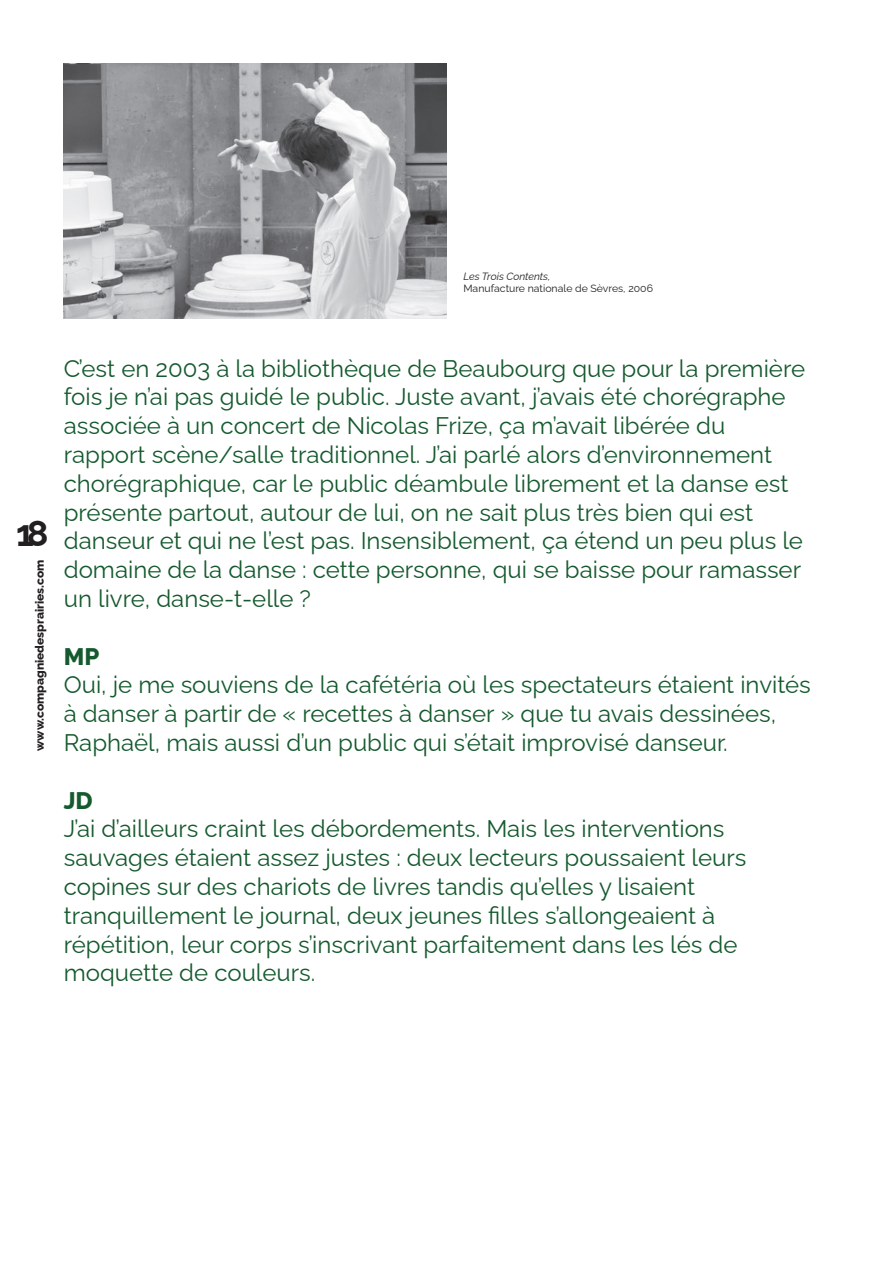
<style>
.page{position:relative;width:893px;height:1263px;background:#fff}
.page>*{position:absolute;margin:0;border:0;box-sizing:border-box;transform-origin:0 0}
.t1{font:700 36px "Raleway";color:#231f20}
.t2{font:24px/28.8px "Raleway";color:#155a2e}
.t3{font:800 24px "Raleway";color:#155a2e}
.t4{font:800 12px "Raleway";color:#231f20}
.t5{font:10.5px "Raleway";color:#231f20}
.t6{font:italic 10.5px "Raleway";color:#231f20}
</style>
<div class="page">
<img style="left:64px;top:64px;width:382px;height:255px">
<p class="t6" style="left:463px;top:268px;width:88px">Les Trois Contents,</p>
<p class="t5" style="left:463px;top:280px;width:191px">Manufacture nationale de Sèvres, 2006</p>
<h1 class="t1" style="left:16px;top:505px;width:34px">18</h1>
<p class="t4" style="left:30px;top:751px;width:193px;rotate:-90deg">www.compagniedesprairies.com</p>
<p class="t2" style="left:64px;top:351px;width:743px">C’est en 2003 à la bibliothèque de Beaubourg que pour la première fois je n’ai pas guidé le public. Juste avant, j’avais été chorégraphe associée à un concert de Nicolas Frize, ça m’avait libérée du rapport scène/salle traditionnel. J’ai parlé alors d’environnement chorégraphique, car le public déambule librement et la danse est présente partout, autour de lui, on ne sait plus très bien qui est danseur et qui ne l’est pas. Insensiblement, ça étend un peu plus le domaine de la danse : cette personne, qui se baisse pour ramasser un livre, danse-t-elle ?</p>
<p class="t3" style="left:64px;top:637px;width:37px">MP</p>
<p class="t2" style="left:64px;top:668px;width:749px">Oui, je me souviens de la cafétéria où les spectateurs étaient invités à danser à partir de « recettes à danser » que tu avais dessinées,<br>Raphaël, mais aussi d’un public qui s’était improvisé danseur.</p>
<p class="t3" style="left:64px;top:781px;width:31px">JD</p>
<p class="t2" style="left:64px;top:812px;width:684px">J’ai d’ailleurs craint les débordements. Mais les interventions sauvages étaient assez justes : deux lecteurs poussaient leurs copines sur des chariots de livres tandis qu’elles y lisaient tranquillement le journal, deux jeunes filles s’allongeaient à répétition, leur corps s’inscrivant parfaitement dans les lés de moquette de couleurs.</p>
</div>
